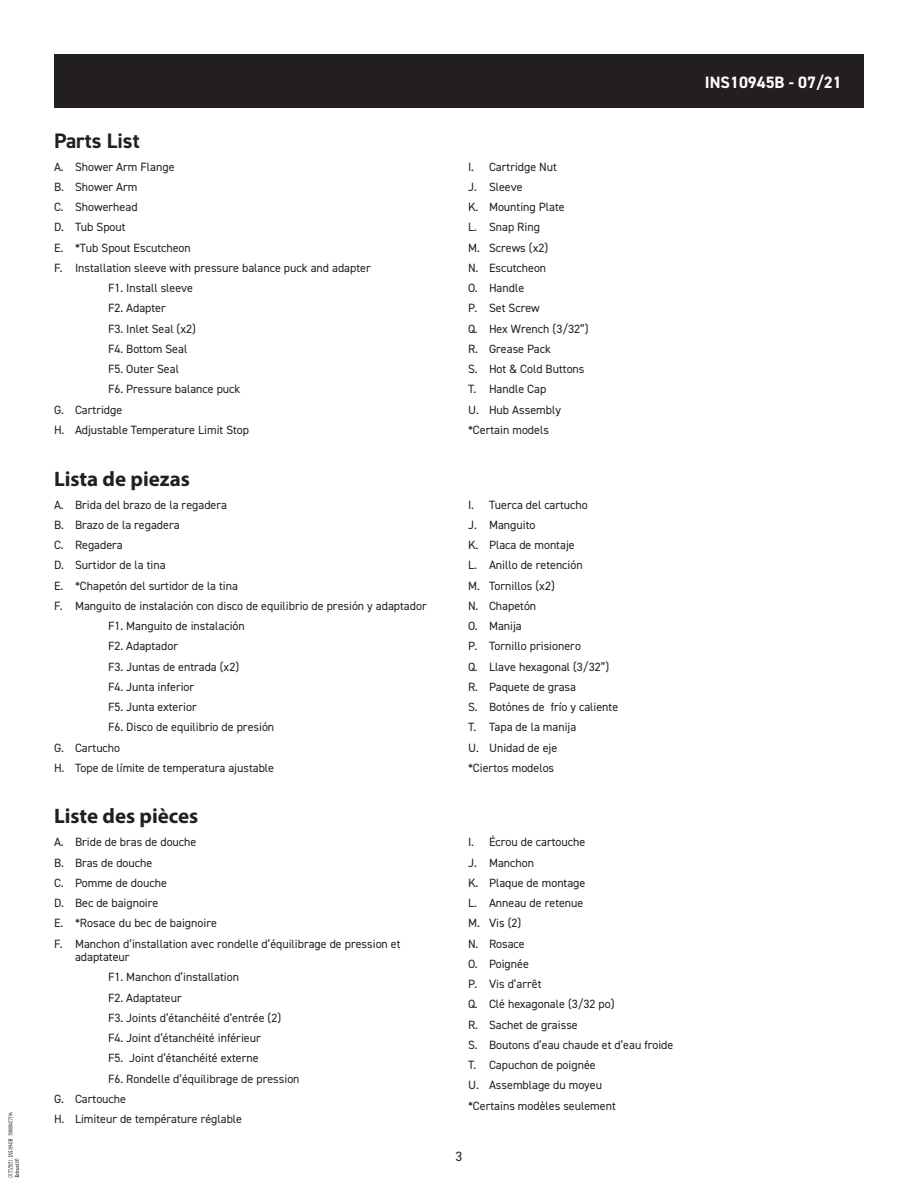
<style>
.page{position:relative;width:918px;height:1188px;background:#fff}
.page>*{position:absolute;margin:0;border:0;box-sizing:border-box;transform-origin:0 0}
.t1{font:700 21px "Myriad Pro";color:#231f20}
.t2{font:700 21px "DIN2014";color:#231f20}
.t3{font:700 16.5px "DIN2014";color:#fff}
.Description_Content{font:13.5px "DIN2014";color:#231f20}
.Description_Content-2{font:12px/13.5px "DIN2014";color:#231f20}
</style>
<div class="page">
<div style="left:54px;top:54px;width:810px;height:54px;background:#231f20"></div>
<svg style="left:8px;top:1113px;width:11px;height:64px"></svg>
<p class="t2" style="left:54px;top:127px;width:87px">Parts List</p>
<p class="Description_Content-2" style="left:54px;top:160px;width:122px">A. Shower Arm Flange</p>
<p class="Description_Content-2" style="left:54px;top:180px;width:85px">B. Shower Arm</p>
<p class="Description_Content-2" style="left:54px;top:200px;width:85px">C. Showerhead</p>
<p class="Description_Content-2" style="left:54px;top:220px;width:73px">D. Tub Spout</p>
<p class="Description_Content-2" style="left:54px;top:241px;width:138px">E. *Tub Spout Escutcheon</p>
<p class="Description_Content-2" style="left:54px;top:261px;width:318px">F. Installation sleeve with pressure balance puck and adapter</p>
<p class="Description_Content-2" style="left:108px;top:281px;width:87px">F1. Install sleeve</p>
<p class="Description_Content-2" style="left:108px;top:301px;width:59px">F2. Adapter</p>
<p class="Description_Content-2" style="left:108px;top:322px;width:89px">F3. Inlet Seal (x2)</p>
<p class="Description_Content-2" style="left:108px;top:342px;width:81px">F4. Bottom Seal</p>
<p class="Description_Content-2" style="left:108px;top:362px;width:72px">F5. Outer Seal</p>
<p class="Description_Content-2" style="left:108px;top:382px;width:134px">F6. Pressure balance puck</p>
<p class="Description_Content-2" style="left:54px;top:403px;width:70px">G. Cartridge</p>
<p class="Description_Content-2" style="left:54px;top:423px;width:197px">H. Adjustable Temperature Limit Stop</p>
<p class="t1" style="left:54px;top:465px;width:137px">Lista de piezas</p>
<p class="Description_Content-2" style="left:54px;top:497px;width:174px">A. Brida del brazo de la regadera</p>
<p class="Description_Content-2" style="left:54px;top:518px;width:127px">B. Brazo de la regadera</p>
<p class="Description_Content-2" style="left:54px;top:538px;width:70px">C. Regadera</p>
<p class="Description_Content-2" style="left:54px;top:558px;width:113px">D. Surtidor de la tina</p>
<p class="Description_Content-2" style="left:54px;top:578px;width:186px">E. *Chapetón del surtidor de la tina</p>
<p class="Description_Content-2" style="left:54px;top:599px;width:374px">F. Manguito de instalación con disco de equilibrio de presión y adaptador</p>
<p class="Description_Content-2" style="left:108px;top:619px;width:138px">F1. Manguito de instalación</p>
<p class="Description_Content-2" style="left:108px;top:639px;width:72px">F2. Adaptador</p>
<p class="Description_Content-2" style="left:108px;top:659px;width:133px">F3. Juntas de entrada (x2)</p>
<p class="Description_Content-2" style="left:108px;top:680px;width:88px">F4. Junta inferior</p>
<p class="Description_Content-2" style="left:108px;top:700px;width:90px">F5. Junta exterior</p>
<p class="Description_Content-2" style="left:108px;top:720px;width:168px">F6. Disco de equilibrio de presión</p>
<p class="Description_Content-2" style="left:54px;top:740px;width:68px">G. Cartucho</p>
<p class="Description_Content-2" style="left:54px;top:761px;width:222px">H. Tope de límite de temperatura ajustable</p>
<p class="t1" style="left:54px;top:803px;width:146px">Liste des pièces</p>
<p class="Description_Content-2" style="left:54px;top:835px;width:144px">A. Bride de bras de douche</p>
<p class="Description_Content-2" style="left:54px;top:855px;width:100px">B. Bras de douche</p>
<p class="Description_Content-2" style="left:54px;top:876px;width:114px">C. Pomme de douche</p>
<p class="Description_Content-2" style="left:54px;top:896px;width:106px">D. Bec de baignoire</p>
<p class="Description_Content-2" style="left:54px;top:916px;width:164px">E. *Rosace du bec de baignoire</p>
<p class="Description_Content-2" style="left:75px;top:936px;width:327px;text-indent:-21px">F. Manchon d’installation avec rondelle d’équilibrage de pression et adaptateur</p>
<p class="Description_Content-2" style="left:108px;top:970px;width:133px">F1. Manchon d’installation</p>
<p class="Description_Content-2" style="left:108px;top:990px;width:75px">F2. Adaptateur</p>
<p class="Description_Content-2" style="left:108px;top:1011px;width:175px">F3. Joints d’étanchéité d’entrée (2)</p>
<p class="Description_Content-2" style="left:108px;top:1031px;width:154px">F4. Joint d’étanchéité inférieur</p>
<p class="Description_Content-2" style="left:108px;top:1051px;width:152px">F5. Joint d’étanchéité externe</p>
<p class="Description_Content-2" style="left:108px;top:1071px;width:193px">F6. Rondelle d’équilibrage de pression</p>
<p class="Description_Content-2" style="left:54px;top:1092px;width:74px">G. Cartouche</p>
<p class="Description_Content-2" style="left:54px;top:1112px;width:190px">H. Limiteur de température réglable</p>
<p class="Description_Content-2" style="left:468px;top:160px;width:91px">I. Cartridge Nut</p>
<p class="Description_Content-2" style="left:468px;top:180px;width:56px">J. Sleeve</p>
<p class="Description_Content-2" style="left:468px;top:200px;width:98px">K. Mounting Plate</p>
<p class="Description_Content-2" style="left:468px;top:220px;width:73px">L. Snap Ring</p>
<p class="Description_Content-2" style="left:468px;top:241px;width:82px">M. Screws (x2)</p>
<p class="Description_Content-2" style="left:468px;top:261px;width:80px">N. Escutcheon</p>
<p class="Description_Content-2" style="left:468px;top:281px;width:58px">O. Handle</p>
<p class="Description_Content-2" style="left:468px;top:301px;width:73px">P. Set Screw</p>
<p class="Description_Content-2" style="left:468px;top:322px;width:122px">Q. Hex Wrench (3/32”)</p>
<p class="Description_Content-2" style="left:468px;top:342px;width:85px">R. Grease Pack</p>
<p class="Description_Content-2" style="left:468px;top:362px;width:118px">S. Hot &amp; Cold Buttons</p>
<p class="Description_Content-2" style="left:468px;top:382px;width:80px">T. Handle Cap</p>
<p class="Description_Content-2" style="left:468px;top:403px;width:94px">U. Hub Assembly</p>
<p class="Description_Content-2" style="left:468px;top:423px;width:82px">*Certain models</p>
<p class="Description_Content-2" style="left:468px;top:497px;width:121px">I. Tuerca del cartucho</p>
<p class="Description_Content-2" style="left:468px;top:518px;width:69px">J. Manguito</p>
<p class="Description_Content-2" style="left:468px;top:538px;width:108px">K. Placa de montaje</p>
<p class="Description_Content-2" style="left:468px;top:558px;width:116px">L. Anillo de retención</p>
<p class="Description_Content-2" style="left:468px;top:578px;width:88px">M. Tornillos (x2)</p>
<p class="Description_Content-2" style="left:468px;top:599px;width:70px">N. Chapetón</p>
<p class="Description_Content-2" style="left:468px;top:619px;width:55px">O. Manija</p>
<p class="Description_Content-2" style="left:468px;top:639px;width:115px">P. Tornillo prisionero</p>
<p class="Description_Content-2" style="left:468px;top:659px;width:143px">Q. Llave hexagonal (3/32”)</p>
<p class="Description_Content-2" style="left:468px;top:680px;width:110px">R. Paquete de grasa</p>
<p class="Description_Content-2" style="left:468px;top:700px;width:152px">S. Botónes de frío y caliente</p>
<p class="Description_Content-2" style="left:468px;top:720px;width:110px">T. Tapa de la manija</p>
<p class="Description_Content-2" style="left:468px;top:740px;width:91px">U. Unidad de eje</p>
<p class="Description_Content-2" style="left:468px;top:761px;width:88px">*Ciertos modelos</p>
<p class="Description_Content-2" style="left:468px;top:835px;width:119px">I. Écrou de cartouche</p>
<p class="Description_Content-2" style="left:468px;top:855px;width:68px">J. Manchon</p>
<p class="Description_Content-2" style="left:468px;top:876px;width:119px">K. Plaque de montage</p>
<p class="Description_Content-2" style="left:468px;top:896px;width:117px">L. Anneau de retenue</p>
<p class="Description_Content-2" style="left:468px;top:916px;width:55px">M. Vis (2)</p>
<p class="Description_Content-2" style="left:468px;top:936px;width:58px">N. Rosace</p>
<p class="Description_Content-2" style="left:468px;top:957px;width:62px">O. Poignée</p>
<p class="Description_Content-2" style="left:468px;top:977px;width:75px">P. Vis d’arrêt</p>
<p class="Description_Content-2" style="left:468px;top:997px;width:148px">Q. Clé hexagonale (3/32 po)</p>
<p class="Description_Content-2" style="left:468px;top:1017px;width:111px">R. Sachet de graisse</p>
<p class="Description_Content-2" style="left:468px;top:1038px;width:207px">S. Boutons d’eau chaude et d’eau froide</p>
<p class="Description_Content-2" style="left:468px;top:1058px;width:129px">T. Capuchon de poignée</p>
<p class="Description_Content-2" style="left:468px;top:1078px;width:136px">U. Assemblage du moyeu</p>
<p class="Description_Content-2" style="left:468px;top:1098px;width:149px">*Certains modèles seulement</p>
<p class="Description_Content" style="left:456px;top:1148px;width:8px">3</p>
<p class="t3" style="left:705px;top:71px;width:138px">INS10945B - 07/21</p>
</div>
